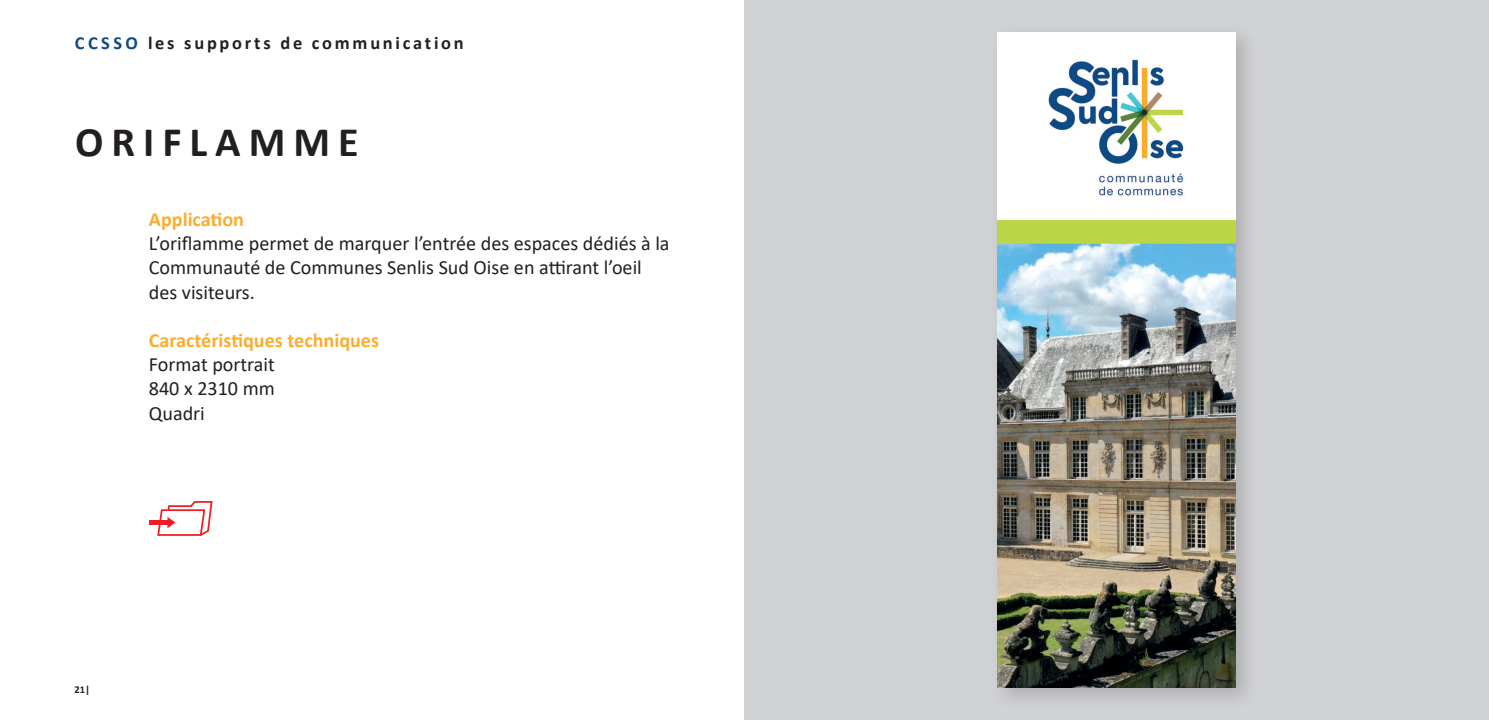
<style>
.page{position:relative;width:1489px;height:720px;background:#fff}
.page>*{position:absolute;margin:0;border:0;box-sizing:border-box;transform-origin:0 0}
.Titre_principal_page{font:700 42px "Calibri";letter-spacing:.19em;color:#231f20}
.Texte_courant{font:20.12px/24.2px "Calibri";color:#231f20}
.Texte_courant-2{font:700 20.12px "Calibri";color:#fbad2e}
.t1{font:700 18.38px "Calibri";letter-spacing:.15em;color:#231f20}
.t2{font:700 10.5px "Calibri";color:#231f20}
.s1{color:#0e4a84}
</style>
<div class="page">
<div style="left:744px;top:0;width:744px;height:719px;background:#d1d2d4"></div>
<hr style="left:149px;top:520px;width:18px;height:4px;background:#ee1d23">
<svg style="left:156px;top:501px;width:57px;height:35px"></svg>
<div style="left:987px;top:23px;width:272px;height:687px;background:#231f20;opacity:.2"></div>
<img style="left:997px;top:32px;width:238px;height:655px">
<p class="t1" style="left:75px;top:29px;width:390px"><span class="s1">CCSSO</span> les supports de communication</p>
<p class="Titre_principal_page" style="left:75px;top:112px;width:285px">ORIFLAMME</p>
<p class="Texte_courant-2" style="left:149px;top:205px;width:97px">Application</p>
<p class="Texte_courant" style="left:149px;top:231px;width:522px">L’oriflamme permet de marquer l’entrée des espaces dédiés à la<br>Communauté de Communes Senlis Sud Oise en attirant l’oeil</p>
<p class="Texte_courant" style="left:149px;top:279px;width:107px">des visiteurs.</p>
<p class="Texte_courant-2" style="left:149px;top:326px;width:232px">Caractéristiques techniques</p>
<p class="Texte_courant" style="left:149px;top:352px;width:127px">Format portrait</p>
<p class="Texte_courant" style="left:149px;top:376px;width:127px">840 x 2310 mm</p>
<p class="Texte_courant" style="left:149px;top:400px;width:57px">Quadri</p>
<p class="t2" style="left:74px;top:682px;width:17px">21|</p>
</div>
